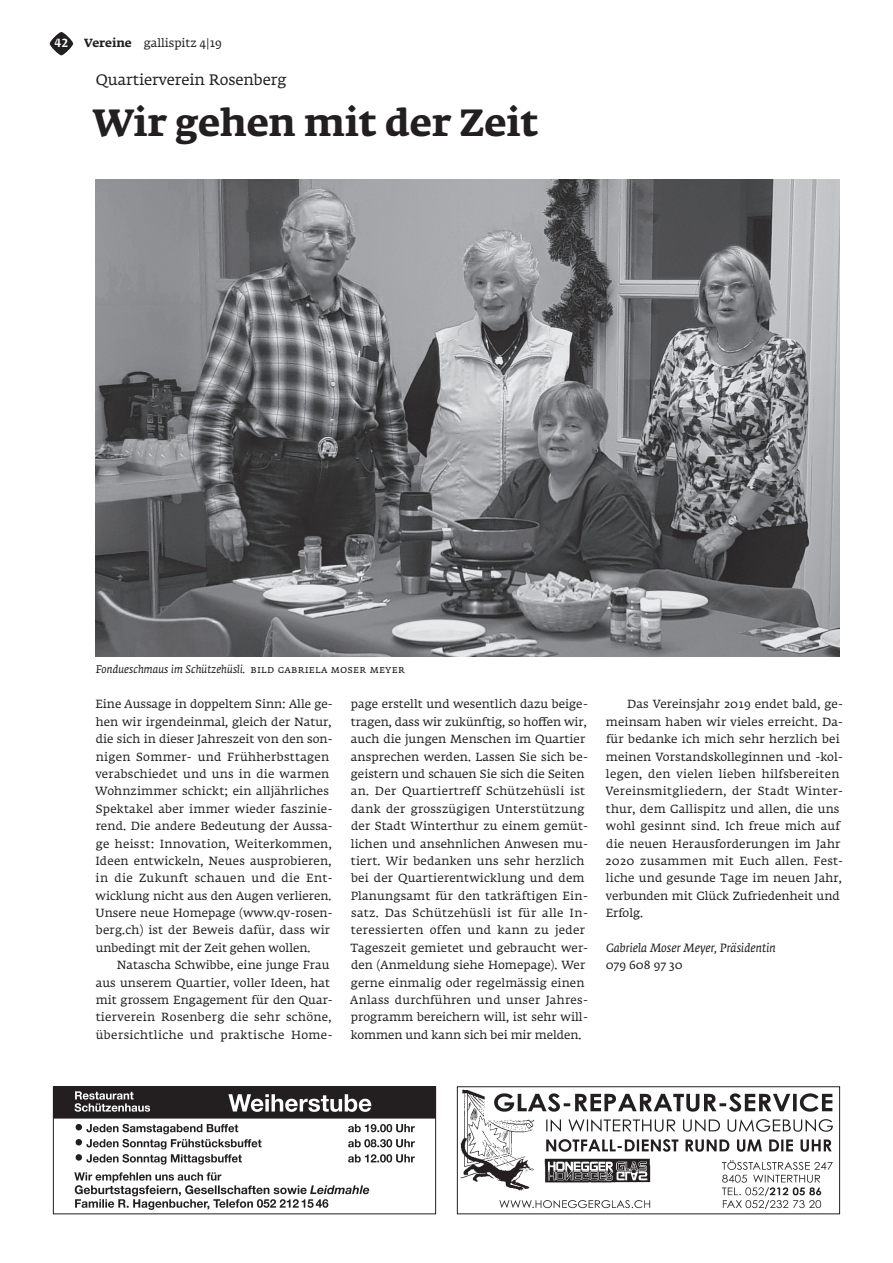
<style>
.page{position:relative;width:893px;height:1263px;background:#fff}
.page>*{position:absolute;margin:0;border:0;box-sizing:border-box;transform-origin:0 0}
.t1{font:700 37.5px "Fedra Serif A Std";color:#231f20}
.t2{font:15px "Fedra Serif A Std";color:#231f20}
.t3{font:italic 11.85px "Fedra Serif A Std";color:#231f20}
.t4{font:11.7px/17.4px "Fedra Serif A Std";letter-spacing:.015em;color:#231f20}
.t5{font:500 11.7px "Fedra Serif A Std";color:#fff}
.t6{font:italic 10.95px "Fedra Serif A Std";color:#231f20}
.s1{font-weight:700}
.s2{font-style:normal}
</style>
<div class="page">
<svg style="left:50px;top:32px;width:23px;height:23px"></svg>
<img style="left:460px;top:1089px;width:373px;height:120px">
<div style="left:457px;top:1086px;width:383px;height:128px;border:1px solid #231f20"></div>
<img style="left:55px;top:1088px;width:379px;height:122px">
<div style="left:53px;top:1086px;width:383px;height:128px;border:1px solid #231f20"></div>
<img style="left:96px;top:180px;width:744px;height:476px">
<p class="t5" style="left:54px;top:35px;width:15px">42</p>
<p class="t4" style="left:84px;top:36px;width:139px"><span class="s1">Vereine</span> gallispitz 4|19</p>
<p class="t2" style="left:96px;top:70px;width:192px">Quartierverein Rosenberg</p>
<h1 class="t1" style="left:92px;top:96px;width:448px">Wir gehen mit der Zeit</h1>
<p class="t6" style="left:96px;top:663px;width:311px">Fondueschmaus im Schützehüsli. <span class="s2">bild gabriela moser meyer</span></p>
<p class="t4" style="left:95px;top:696px;width:239px">Eine Aussage in doppeltem Sinn: Alle ge&shy;hen wir irgendeinmal, gleich der Natur, die sich in dieser Jahreszeit von den son&shy;nigen Sommer- und Frühherbsttagen verabschiedet und uns in die warmen Wohnzimmer schickt; ein alljährliches Spektakel aber immer wieder faszinie&shy;rend. Die andere Bedeutung der Aussa&shy;ge heisst: Innovation, Weiterkommen, Ideen entwickeln, Neues ausprobieren, in die Zukunft schauen und die Ent&shy;wicklung nicht aus den Augen verlieren.<br>Unsere neue Homepage (www.qv-rosen&shy;berg.ch) ist der Beweis dafür, dass wir unbedingt mit der Zeit gehen wollen.</p>
<p class="t4" style="left:96px;top:957px;width:239px;text-indent:21px">Natascha Schwibbe, eine junge Frau aus unserem Quartier, voller Ideen, hat mit grossem Engagement für den Quar&shy;tierverein Rosenberg die sehr schöne, übersichtliche und praktische Home-</p>
<p class="t4" style="left:350px;top:696px;width:239px">page erstellt und wesentlich dazu beige&shy;tragen, dass wir zukünftig, so hoffen wir, auch die jungen Menschen im Quartier ansprechen werden. Lassen Sie sich be&shy;geistern und schauen Sie sich die Seiten an. Der Quartiertreff Schützehüsli ist dank der grosszügigen Unterstützung der Stadt Winterthur zu einem gemüt&shy;lichen und ansehnlichen Anwesen mu&shy;tiert. Wir bedanken uns sehr herzlich bei der Quartierentwicklung und dem Planungsamt für den tatkräftigen Ein&shy;satz. Das Schützehüsli ist für alle In&shy;teressierten offen und kann zu jeder Tageszeit gemietet und gebraucht wer&shy;den (Anmeldung siehe Homepage). Wer gerne einmalig oder regelmässig einen Anlass durchführen und unser Jahres&shy;programm bereichern will, ist sehr will&shy;kommen und kann sich bei mir melden.</p>
<p class="t4" style="left:605px;top:696px;width:239px;text-indent:22px">Das Vereinsjahr 2019 endet bald, ge&shy;meinsam haben wir vieles erreicht. Da&shy;für bedanke ich mich sehr herzlich bei meinen Vorstandskolleginnen und -kol&shy;legen, den vielen lieben hilfsbereiten Vereinsmitgliedern, der Stadt Winter&shy;thur, dem Gallispitz und allen, die uns wohl gesinnt sind. Ich freue mich auf die neuen Herausforderungen im Jahr 2020 zusammen mit Euch allen. Fest&shy;liche und gesunde Tage im neuen Jahr, verbunden mit Glück Zufriedenheit und Erfolg.</p>
<p class="t3" style="left:606px;top:941px;width:171px">Gabriela Moser Meyer, Präsidentin</p>
<p class="t4" style="left:606px;top:957px;width:79px">079 608 97 30</p>
</div>
